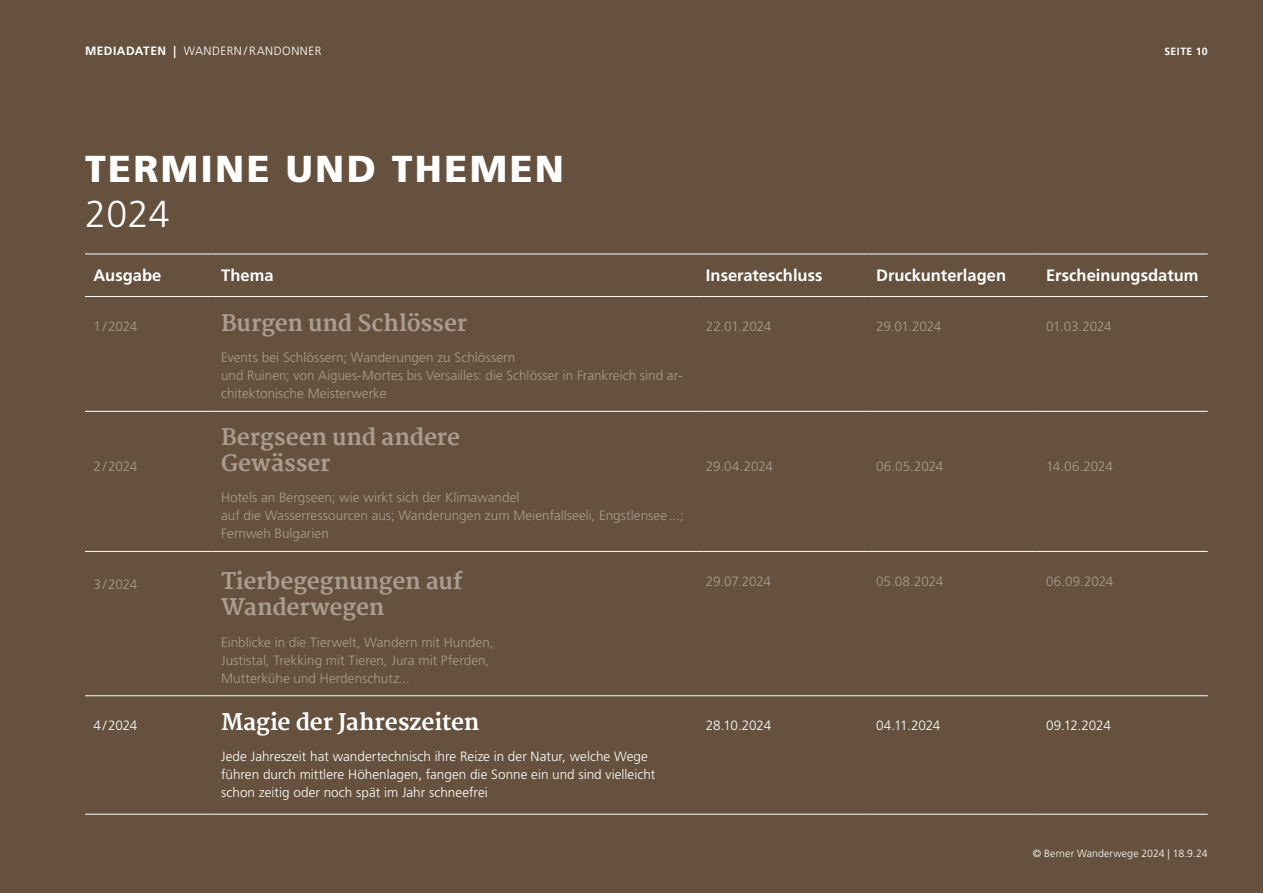
<style>
.page{position:relative;width:1263px;height:893px;background:#65513d}
.page>*{position:absolute;margin:0;border:0;box-sizing:border-box;transform-origin:0 0}
.t1{font:900 37.5px "Frutiger LT Pro";letter-spacing:.065em;color:#fff}
.t2{font:300 37.5px "Frutiger LT Pro";color:#fff}
.t3{font:800 22.5px/25.5px "Martel";letter-spacing:-.01em;color:#aa9c8f}
.t4{font:800 22.5px "Martel";letter-spacing:-.01em;color:#fff}
.t5{font:700 16.5px "Frutiger LT Pro";color:#fff}
.t6{font:300 13.5px/18px "Frutiger LT Pro";color:#aa9c8f}
.t7{font:300 13.5px/18px "Frutiger LT Pro";color:#fff}
.t8{font:300 12px "Frutiger LT Pro";letter-spacing:.045em;color:#fff}
.t9{font:300 10.5px "Frutiger LT Pro";letter-spacing:.01em;color:#fff}
.t10{font:700 10.5px "Frutiger LT Pro";letter-spacing:.045em;color:#fff}
.s1{font-weight:700}
</style>
<div class="page">
<hr style="left:85px;top:254px;width:128px;height:1px;background:#fff">
<hr style="left:213px;top:254px;width:484px;height:1px;background:#fff">
<hr style="left:697px;top:254px;width:170px;height:1px;background:#fff">
<hr style="left:867px;top:254px;width:170px;height:1px;background:#fff">
<hr style="left:1037px;top:254px;width:171px;height:1px;background:#fff">
<hr style="left:85px;top:296px;width:128px;height:1px;background:#fff">
<hr style="left:213px;top:296px;width:484px;height:1px;background:#fff">
<hr style="left:697px;top:296px;width:170px;height:1px;background:#fff">
<hr style="left:867px;top:296px;width:170px;height:1px;background:#fff">
<hr style="left:1037px;top:296px;width:171px;height:1px;background:#fff">
<hr style="left:85px;top:411px;width:128px;height:1px;background:#fff">
<hr style="left:213px;top:411px;width:484px;height:1px;background:#fff">
<hr style="left:697px;top:411px;width:170px;height:1px;background:#fff">
<hr style="left:867px;top:411px;width:170px;height:1px;background:#fff">
<hr style="left:1037px;top:411px;width:171px;height:1px;background:#fff">
<hr style="left:85px;top:551px;width:128px;height:1px;background:#fff">
<hr style="left:213px;top:551px;width:484px;height:1px;background:#fff">
<hr style="left:697px;top:551px;width:170px;height:1px;background:#fff">
<hr style="left:867px;top:551px;width:170px;height:1px;background:#fff">
<hr style="left:1037px;top:551px;width:171px;height:1px;background:#fff">
<hr style="left:85px;top:695px;width:128px;height:1px;background:#fff">
<hr style="left:213px;top:695px;width:484px;height:1px;background:#fff">
<hr style="left:697px;top:695px;width:170px;height:1px;background:#fff">
<hr style="left:867px;top:695px;width:170px;height:1px;background:#fff">
<hr style="left:1037px;top:695px;width:171px;height:1px;background:#fff">
<hr style="left:85px;top:814px;width:128px;height:1px;background:#fff">
<hr style="left:213px;top:814px;width:484px;height:1px;background:#fff">
<hr style="left:697px;top:814px;width:170px;height:1px;background:#fff">
<hr style="left:867px;top:814px;width:170px;height:1px;background:#fff">
<hr style="left:1037px;top:814px;width:171px;height:1px;background:#fff">
<p class="t8" style="left:85px;top:44px;width:238px"><span class="s1">MEDIADATEN |</span> WANDERN/ RANDONNER</p>
<p class="t10" style="left:1164px;top:45px;width:45px">SEITE 10</p>
<h1 class="t1" style="left:85px;top:146px;width:481px">TERMINE UND THEMEN</h1>
<h1 class="t2" style="left:85px;top:192px;width:86px">2024</h1>
<p class="t5" style="left:94px;top:266px;width:69px">Ausgabe</p>
<p class="t5" style="left:221px;top:266px;width:54px">Thema</p>
<p class="t5" style="left:706px;top:266px;width:118px">Inserateschluss</p>
<p class="t5" style="left:876px;top:266px;width:132px">Druckunterlagen</p>
<p class="t5" style="left:1046px;top:266px;width:154px">Erscheinungsdatum</p>
<p class="t6" style="left:94px;top:317px;width:45px">1/2024</p>
<h2 class="t3" style="left:221px;top:310px;width:248px">Burgen und Schlösser</h2>
<p class="t6" style="left:706px;top:317px;width:67px">22.01.2024</p>
<p class="t6" style="left:876px;top:317px;width:67px">29.01.2024</p>
<p class="t6" style="left:1046px;top:317px;width:67px">01.03.2024</p>
<p class="t6" style="left:221px;top:349px;width:463px">Events bei Schlössern; Wanderungen zu Schlössern<br>und Ruinen; von Aigues-Mortes bis Versailles: die Schlösser in Frankreich sind ar&shy;chitektonische Meisterwerke</p>
<p class="t6" style="left:94px;top:457px;width:45px">2/2024</p>
<h2 class="t3" style="left:221px;top:425px;width:241px">Bergseen und andere<br>Gewässer</h2>
<p class="t6" style="left:221px;top:489px;width:464px">Hotels an Bergseen; wie wirkt sich der Klimawandel<br>auf die Wasserressourcen aus; Wanderungen zum Meienfallseeli, Engstlensee ...;<br>Fernweh Bulgarien</p>
<p class="t6" style="left:706px;top:457px;width:69px">29.04.2024</p>
<p class="t6" style="left:876px;top:457px;width:69px">06.05.2024</p>
<p class="t6" style="left:1046px;top:457px;width:68px">14.06.2024</p>
<p class="t6" style="left:94px;top:576px;width:45px">3/2024</p>
<h2 class="t3" style="left:221px;top:569px;width:243px">Tierbegegnungen auf<br>Wanderwegen</h2>
<p class="t6" style="left:706px;top:573px;width:67px">29.07.2024</p>
<p class="t6" style="left:876px;top:573px;width:69px">05.08.2024</p>
<p class="t6" style="left:1046px;top:573px;width:69px">06.09.2024</p>
<p class="t6" style="left:221px;top:633px;width:274px">Einblicke in die Tierwelt, Wandern mit Hunden,<br>Justistal, Trekking mit Tieren, Jura mit Pferden,<br>Mutterkühe und Herdenschutz...</p>
<p class="t7" style="left:94px;top:716px;width:45px">4/2024</p>
<h2 class="t4" style="left:221px;top:709px;width:260px">Magie der Jahreszeiten</h2>
<p class="t7" style="left:706px;top:716px;width:67px">28.10.2024</p>
<p class="t7" style="left:876px;top:716px;width:66px">04.11.2024</p>
<p class="t7" style="left:1046px;top:716px;width:66px">09.12.2024</p>
<p class="t7" style="left:221px;top:748px;width:436px">Jede Jahreszeit hat wandertechnisch ihre Reize in der Natur, welche Wege führen durch mittlere Höhenlagen, fangen die Sonne ein und sind vielleicht schon zeitig oder noch spät im Jahr schneefrei</p>
<p class="t9" style="left:1033px;top:847px;width:176px">© Berner Wanderwege 2024 | 18.9.24</p>
</div>
